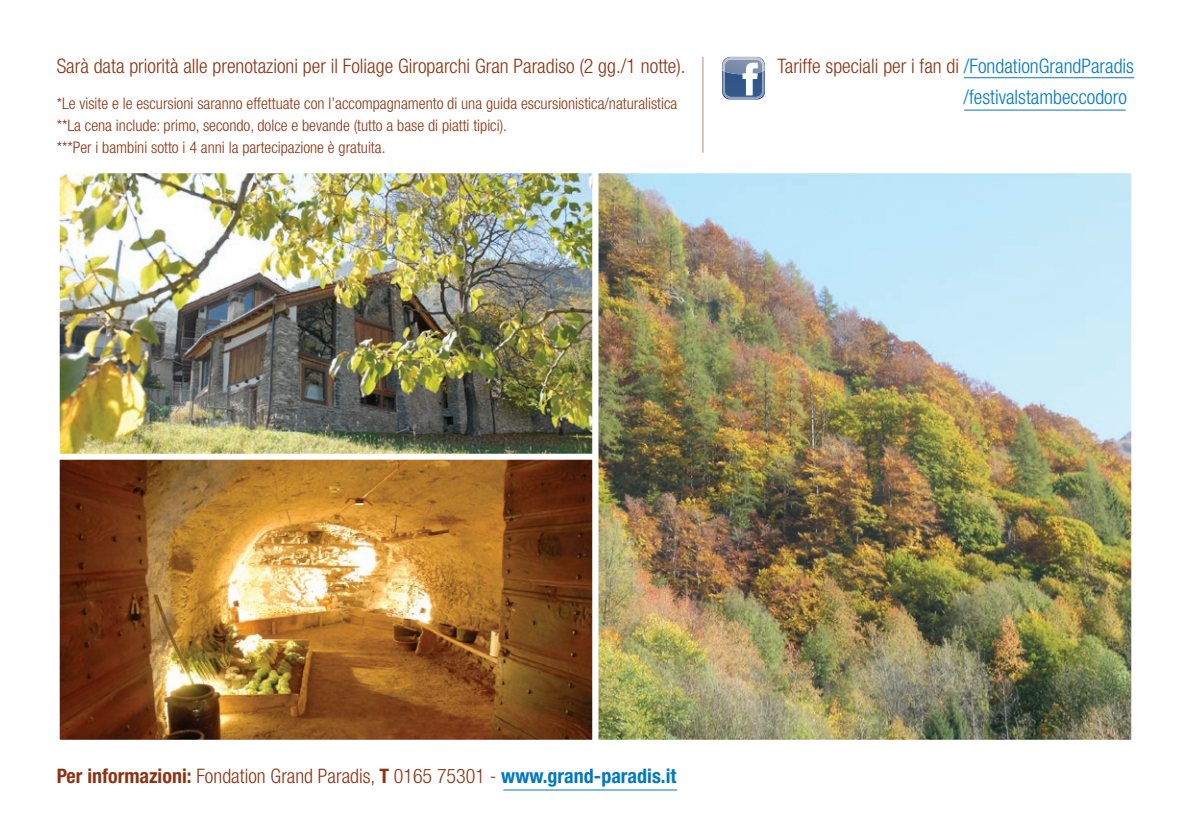
<style>
.page{position:relative;width:1191px;height:840px;background:#fff}
.page>*{position:absolute;margin:0;border:0;box-sizing:border-box;transform-origin:0 0}
.t1{font:300 condensed 20px "Helvetica Neue";color:#8e3311}
.t2{font:300 condensed 20px/31.6px "Helvetica Neue";color:#0079c2}
.t3{font:300 condensed 16px/22px "Helvetica Neue";color:#8e3311}
.s1{color:#8e3311}
.s2{font-weight:700}
.s3{font-weight:700;color:#0079c2}
</style>
<div class="page">
<hr style="left:702px;top:57px;width:1px;height:96px;background:#bf876a">
<img style="left:61px;top:174px;width:530px;height:279px">
<div style="left:54px;top:167px;width:544px;height:312px;border:6px solid #fff"></div>
<img style="left:61px;top:460px;width:530px;height:278px">
<div style="left:54px;top:453px;width:544px;height:292px;border:6px solid #fff"></div>
<img style="left:599px;top:174px;width:531px;height:564px">
<div style="left:592px;top:167px;width:545px;height:578px;border:6px solid #fff"></div>
<img style="left:722px;top:57px;width:43px;height:6px">
<img style="left:723px;top:58px;width:41px;height:5px">
<svg style="left:722px;top:63px;width:43px;height:36px"></svg>
<hr style="left:964px;top:77px;width:170px;height:1px;background:#0079c2">
<hr style="left:964px;top:109px;width:161px;height:1px;background:#0079c2">
<hr style="left:503px;top:789px;width:174px;height:1px;background:#0079c2">
<p class="t1" style="left:57px;top:54px;width:630px">Sarà data priorità alle prenotazioni per il Foliage Giroparchi Gran Paradiso (2 gg./1 notte).</p>
<p class="t3" style="left:57px;top:92px;width:622px">*Le visite e le escursioni saranno effettuate con l’accompagnamento di una guida escursionistica/naturalistica **La cena include: primo, secondo, dolce e bevande (tutto a base di piatti tipici).<br>***Per i bambini sotto i 4 anni la partecipazione è gratuita.</p>
<p class="t2" style="left:963px;top:50px;width:172px;text-indent:-186px"><span class="s1">Tariffe speciali per i fan di</span> /FondationGrandParadis /festivalstambeccodoro</p>
<p class="t1" style="left:57px;top:764px;width:621px"><span class="s2">Per informazioni:</span> Fondation Grand Paradis, <span class="s2">T</span> 0165 75301 - <span class="s3">www.grand-paradis.it</span></p>
</div>
